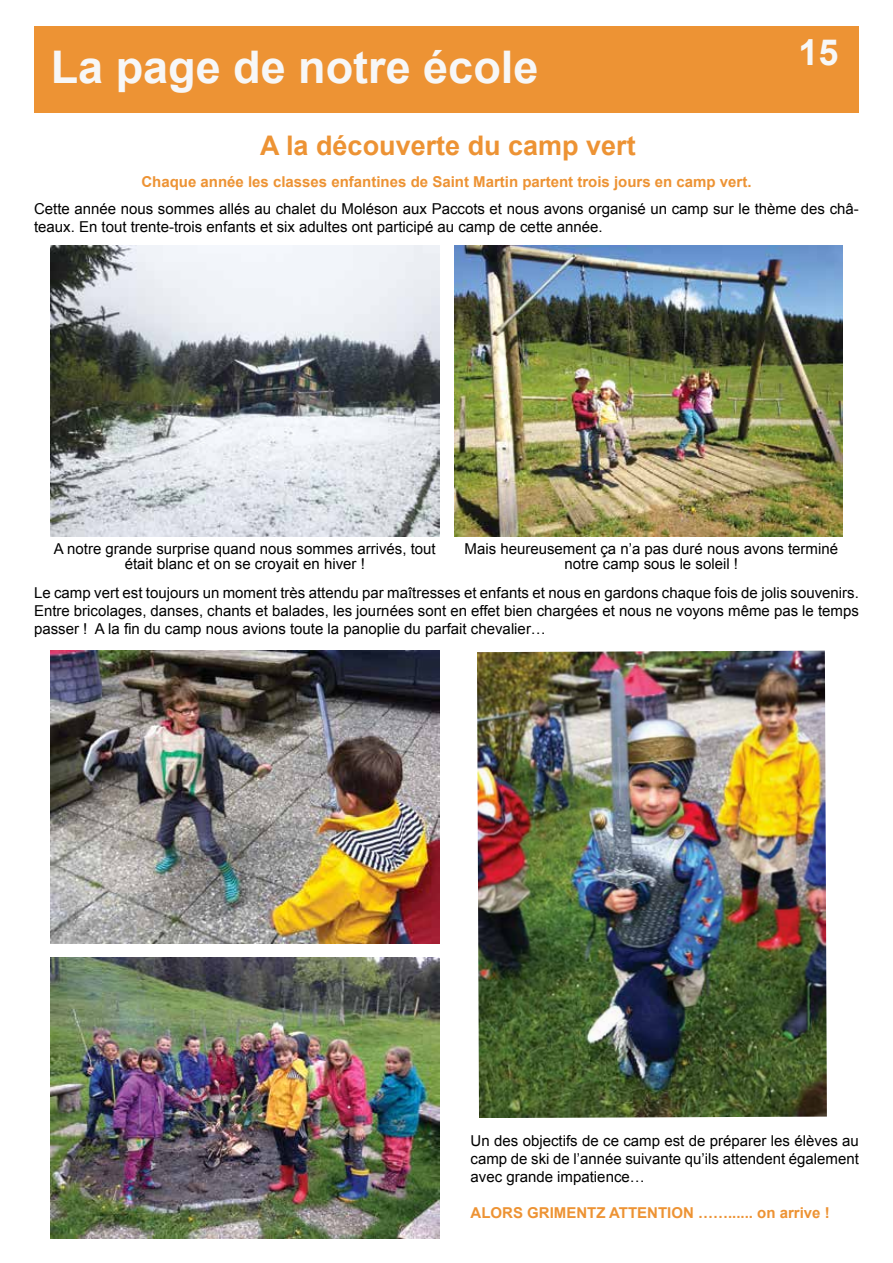
<style>
.page{position:relative;width:893px;height:1263px;background:#fff}
.page>*{position:absolute;margin:0;border:0;box-sizing:border-box;transform-origin:0 0}
.t1{font:700 45px "Arial";color:#f7f7f7}
.t2{font:700 36px "Arial";color:#f7f7f7}
.t3{font:700 27px "Arial";color:#ed9334}
.t4{font:15px/18px "Arial";color:#000;text-align:center}
.t5{font:700 15px "Arial";color:#ed9334}
</style>
<div class="page">
<div style="left:34px;top:27px;width:825px;height:86px;background:#ed9334"></div>
<img style="left:51px;top:245px;width:388px;height:291px">
<img style="left:454px;top:245px;width:389px;height:291px">
<img style="left:51px;top:651px;width:388px;height:292px">
<img style="left:51px;top:958px;width:388px;height:280px">
<img style="left:477px;top:651px;width:350px;height:467px">
<h1 class="t1" style="left:51px;top:38px;width:489px">La page de notre école</h1>
<h3 class="t3" style="left:260px;top:128px;width:377px">A la découverte du camp vert</h3>
<h2 class="t2" style="left:798px;top:28px;width:42px">15</h2>
<p class="t5" style="left:141px;top:172px;width:612px">Chaque année les classes enfantines de Saint Martin partent trois jours en camp vert.</p>
<p class="t4" style="left:34px;top:200px;width:826px;text-align:left">Cette année nous sommes allés au chalet du Moléson aux Paccots et nous avons organisé un camp sur le thème des châ&shy;teaux. En tout trente-trois enfants et six adultes ont participé au camp de cette année.</p>
<p class="t4" style="left:54px;top:541px;width:383px;line-height:15px">A notre grande surprise quand nous sommes arrivés, tout était blanc et on se croyait en hiver !</p>
<p class="t4" style="left:464px;top:541px;width:375px;line-height:15px">Mais heureusement ça n’a pas duré nous avons terminé notre camp sous le soleil !</p>
<p class="t4" style="left:34px;top:584px;width:826px;text-align:justify">Le camp vert est toujours un moment très attendu par maîtresses et enfants et nous en gardons chaque fois de jolis souvenirs.<br>Entre bricolages, danses, chants et balades, les journées sont en effet bien chargées et nous ne voyons même pas le temps passer ! A la fin du camp nous avions toute la panoplie du parfait chevalier…</p>
<p class="t4" style="left:471px;top:1132px;width:390px;text-align:justify">Un des objectifs de ce camp est de préparer les élèves au camp de ski de l’année suivante qu’ils attendent également avec grande impatience…</p>
<p class="t5" style="left:471px;top:1202px;width:361px">ALORS GRIMENTZ ATTENTION ……...... on arrive !</p>
</div>
